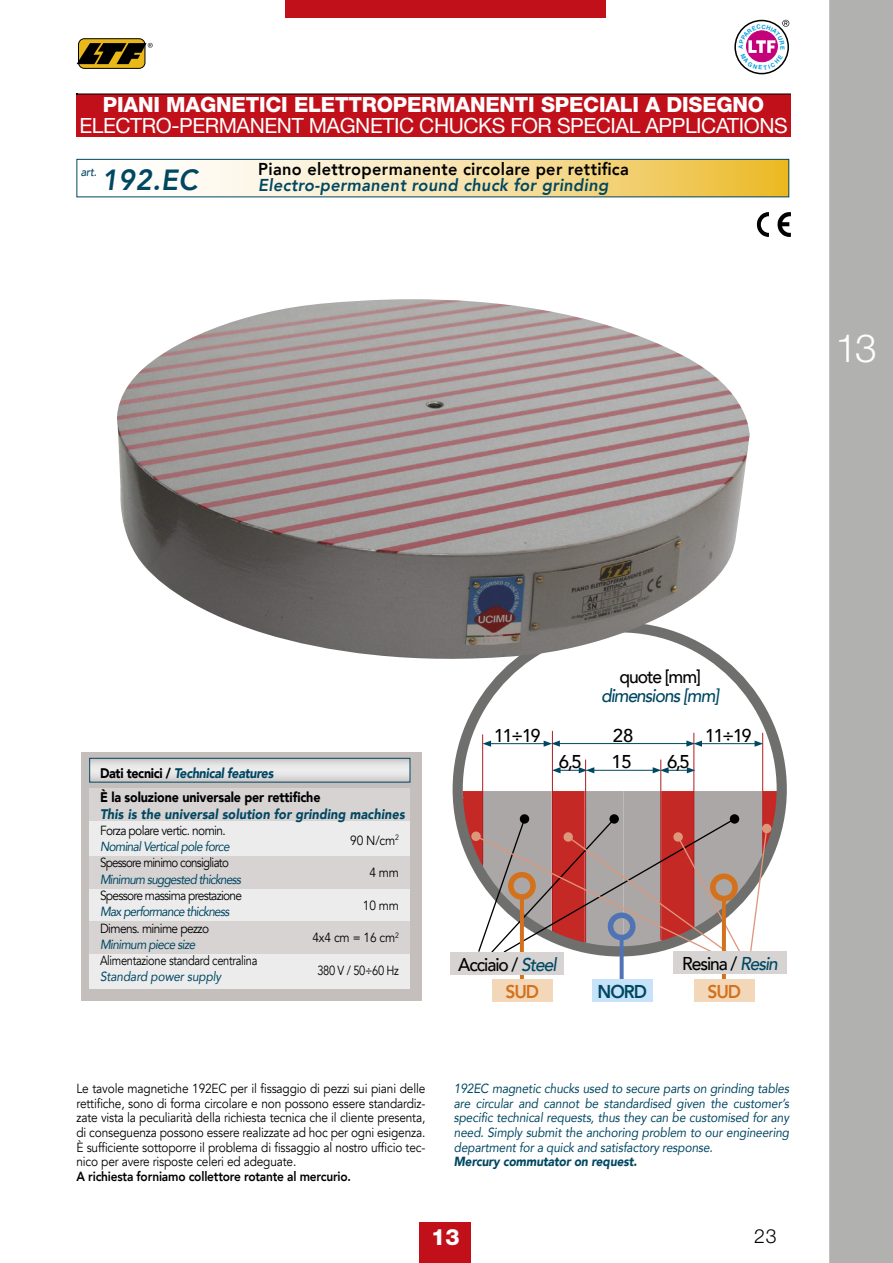
<style>
.page{position:relative;width:893px;height:1263px;background:#fff}
.page>*{position:absolute;margin:0;border:0;box-sizing:border-box;transform-origin:0 0}
.t1{font:300 39px "Helvetica Neue LT Std";color:#fff}
.t2{font:italic 800 29.1px "Avenir";color:#004762;scale:.95 1}
.t3{font:800 22.5px "Helvetica Neue LT Std";color:#fff}
.t4{font:21px "Helvetica Neue LT Std";letter-spacing:-.02em;color:#fff}
.t5{font:800 21px "Helvetica Neue LT Std";letter-spacing:-.01em;color:#fff}
.t6{font:300 19.5px "Helvetica Neue LT Std";color:#000}
.t7{font:500 18.45px "Avenir";letter-spacing:-.06em;color:#000;scale:.94 1}
.t8{font:italic 500 18.45px "Avenir";letter-spacing:-.06em;color:#004762;scale:.94 1}
.t9{font:500 18.45px "Avenir";letter-spacing:-.06em;color:#000}
.t10{font:800 18.45px "Avenir";letter-spacing:-.06em;color:#d3711c;scale:.94 1}
.t11{font:800 18.45px "Avenir";color:#004762;scale:.94 1}
.t12{font:800 17.25px "Avenir";letter-spacing:.02em;color:#000;scale:.95 1}
.t13{font:italic 800 17.25px "Avenir";letter-spacing:.02em;color:#004762;scale:.95 1}
.t14{font:900 13.95px/24.8px "Avenir";letter-spacing:-.01em;color:#000;scale:.9 1}
.t15{font:italic 900 13.95px "Avenir";letter-spacing:.01em;color:#004762;scale:.9 1}
.t16{font:13.2px/14.5px "Avenir";letter-spacing:-.03em;color:#000;text-align:justify;scale:.9 1}
.t17{font:italic 13.2px/14.5px "Avenir";letter-spacing:-.05em;color:#004762;text-align:justify;scale:.9 1}
.t18{font:800 13.2px "Avenir";letter-spacing:-.015em;color:#000;scale:.9 1}
.t19{font:13.2px "Avenir";letter-spacing:-.03em;color:#000;scale:.84 1}
.t20{font:13.2px "Avenir";letter-spacing:-.05em;color:#000;scale:.9 1}
.t21{font:italic 900 13.2px "Avenir";letter-spacing:-.01em;color:#004762;scale:.9 1}
.t22{font:13.2px "Avenir";letter-spacing:-.06em;color:#000;scale:.9 1}
.t23{font:13.2px "Avenir";letter-spacing:-.06em;color:#000;scale:.87 1}
.t24{font:italic 13.2px "Avenir";letter-spacing:-.05em;color:#004762;scale:.89 1}
.t25{font:italic 13.2px "Avenir";letter-spacing:-.01em;color:#004762;scale:.9 1}
.t26{font:italic 500 11.85px "Avenir";color:#004762;scale:.9 1}
.s1{font-style:italic;color:#004762}
</style>
<div class="page">
<div style="left:734px;top:20px;width:55px;height:54px;border:2px solid #000;border-radius:50%"></div>
<div style="left:79px;top:39px;width:66px;height:29px;background:#eab817;border-radius:6px"></div>
<div style="left:78px;top:38px;width:67px;height:31px;border:1px solid #000;border-radius:6px"></div>
<svg style="left:77px;top:43px;width:76px;height:21px"></svg>
<div style="left:285px;top:0;width:321px;height:17px;background:#c1101a"></div>
<div style="left:420px;top:1222px;width:51px;height:41px;background:#c1101a"></div>
<div style="left:829px;top:0;width:64px;height:1263px;background:#b1b1b0"></div>
<svg style="left:186px;top:161px;width:601px;height:34px;background:#f6de9d"></svg>
<div style="left:77px;top:159px;width:712px;height:38px;border:1px solid #004762"></div>
<div style="left:77px;top:94px;width:714px;height:42px;background:#c1101a"></div>
<hr style="left:77px;top:94px;width:714px;height:1px;background:#000">
<svg style="left:757px;top:212px;width:34px;height:25px"></svg>
<div style="left:81px;top:752px;width:341px;height:249px;background:#c4bfbd"></div>
<svg style="left:91px;top:760px;width:317px;height:20px;background:#e2e1e0"></svg>
<div style="left:89px;top:758px;width:321px;height:24px;border:1px solid #004762"></div>
<div style="left:90px;top:821px;width:320px;height:34px;background:#ececec"></div>
<div style="left:90px;top:788px;width:320px;height:33px;background:#d6d3d2"></div>
<div style="left:90px;top:887px;width:320px;height:34px;background:#ececec"></div>
<div style="left:90px;top:856px;width:320px;height:32px;background:#d6d3d2"></div>
<div style="left:90px;top:954px;width:320px;height:35px;background:#ececec"></div>
<div style="left:90px;top:921px;width:320px;height:33px;background:#d6d3d2"></div>
<hr style="left:552px;top:731px;width:1px;height:199px;background:#af1d1f">
<hr style="left:592px;top:770px;width:63px;height:1px;background:#004762">
<hr style="left:585px;top:760px;width:1px;height:182px;background:#af1d1f">
<hr style="left:660px;top:760px;width:1px;height:180px;background:#af1d1f">
<hr style="left:557px;top:743px;width:132px;height:1px;background:#004762">
<hr style="left:694px;top:733px;width:1px;height:194px;background:#af1d1f">
<hr style="left:482px;top:735px;width:1px;height:129px;background:#af1d1f">
<hr style="left:762px;top:733px;width:1px;height:120px;background:#af1d1f">
<hr style="left:700px;top:743px;width:57px;height:1px;background:#004762">
<svg style="left:686px;top:740px;width:16px;height:7px"></svg>
<svg style="left:755px;top:740px;width:8px;height:7px"></svg>
<hr style="left:489px;top:743px;width:57px;height:1px;background:#004762">
<svg style="left:483px;top:740px;width:8px;height:7px"></svg>
<svg style="left:544px;top:740px;width:16px;height:7px"></svg>
<svg style="left:460px;top:791px;width:322px;height:165px"></svg>
<div style="left:762px;top:824px;width:9px;height:9px;background:#dd987b;border-radius:50%"></div>
<svg style="left:552px;top:767px;width:42px;height:6px"></svg>
<svg style="left:653px;top:767px;width:42px;height:6px"></svg>
<svg style="left:620px;top:940px;width:4px;height:39px"></svg>
<div style="left:608px;top:912px;width:27px;height:28px;border:6px solid #5073b5;border-radius:50%"></div>
<svg style="left:722px;top:901px;width:4px;height:78px"></svg>
<div style="left:710px;top:873px;width:28px;height:28px;border:6px solid #d3711c;border-radius:50%"></div>
<div style="left:673px;top:952px;width:114px;height:22px;background:#d6d3d2"></div>
<hr style="left:520px;top:897px;width:4px;height:95px;background:#d3711c">
<div style="left:508px;top:872px;width:28px;height:28px;border:6px solid #d3711c;border-radius:50%"></div>
<div style="left:451px;top:952px;width:113px;height:23px;background:#d6d3d2"></div>
<div style="left:592px;top:979px;width:61px;height:22px;background:#c7e3f9"></div>
<div style="left:694px;top:979px;width:61px;height:22px;background:#f3d7b9"></div>
<div style="left:492px;top:979px;width:61px;height:23px;background:#f3d7b9"></div>
<img style="left:117px;top:299px;width:633px;height:366px">
<svg style="left:739px;top:20px;width:50px;height:50px"></svg>
<h3 class="t5" style="left:103px;top:92px;width:663px">PIANI MAGNETICI ELETTROPERMANENTI SPECIALI A DISEGNO</h3>
<h3 class="t4" style="left:79px;top:113px;width:710px">ELECTRO-PERMANENT MAGNETIC CHUCKS FOR SPECIAL APPLICATIONS</h3>
<p class="t26" style="left:81px;top:164px;width:19px">art.</p>
<h2 class="t2" style="left:102px;top:163px;width:102px">192.EC</h2>
<h3 class="t12" style="left:258px;top:156px;width:392px">Piano elettropermanente circolare per rettifica</h3>
<h3 class="t13" style="left:258px;top:175px;width:370px">Electro-permanent round chuck for grinding</h3>
<h1 class="t1" style="left:836px;top:324px;width:43px">13</h1>
<p class="t14" style="left:100px;top:760px;width:247px">Dati tecnici / <span class="s1">Technical features<br></span>È la soluzione universale per rettifiche</p>
<p class="t15" style="left:100px;top:802px;width:340px">This is the universal solution for grinding machines</p>
<p class="t20" style="left:100px;top:822px;width:141px">Forza polare vertic. nomin.</p>
<p class="t17" style="left:100px;top:839px;width:146px">Nominal Vertical pole force</p>
<p class="t16" style="left:350px;top:833px;width:56px">90 N/cm<sup>2</sup></p>
<p class="t23" style="left:100px;top:855px;width:150px">Spessore minimo consigliato</p>
<p class="t24" style="left:100px;top:871px;width:160px">Minimum suggested thickness</p>
<p class="t22" style="left:100px;top:887px;width:159px">Spessore massima prestazione</p>
<p class="t17" style="left:100px;top:904px;width:145px">Max performance thickness</p>
<p class="t20" style="left:100px;top:920px;width:123px">Dimens. minime pezzo</p>
<p class="t17" style="left:100px;top:937px;width:108px">Minimum piece size</p>
<p class="t19" style="left:100px;top:953px;width:189px">Alimentazione standard centralina</p>
<p class="t25" style="left:100px;top:969px;width:136px">Standard power supply</p>
<p class="t16" style="left:369px;top:865px;width:34px">4 mm</p>
<p class="t16" style="left:363px;top:898px;width:42px">10 mm</p>
<p class="t16" style="left:312px;top:930px;width:98px">4x4 cm = 16 cm<sup>2</sup></p>
<p class="t19" style="left:317px;top:962px;width:99px">380 V / 50÷60 Hz</p>
<h3 class="t7" style="left:619px;top:661px;width:88px">quote [mm]</h3>
<h3 class="t8" style="left:601px;top:684px;width:127px">dimensions [mm]</h3>
<h3 class="t7" style="left:494px;top:719px;width:51px">11÷19</h3>
<h3 class="t9" style="left:613px;top:719px;width:22px">28</h3>
<h3 class="t7" style="left:705px;top:719px;width:51px">11÷19</h3>
<h3 class="t9" style="left:559px;top:745px;width:24px">6,5</h3>
<h3 class="t9" style="left:667px;top:745px;width:24px">6,5</h3>
<h3 class="t9" style="left:611px;top:745px;width:22px">15</h3>
<h3 class="t7" style="left:458px;top:949px;width:106px">Acciaio / <span class="s1">Steel</span></h3>
<h3 class="t7" style="left:682px;top:948px;width:103px">Resina / <span class="s1">Resin</span></h3>
<h3 class="t10" style="left:505px;top:977px;width:37px">SUD</h3>
<h3 class="t11" style="left:598px;top:977px;width:54px">NORD</h3>
<h3 class="t10" style="left:707px;top:977px;width:37px">SUD</h3>
<p class="t16" style="left:77px;top:1082px;width:389px">Le tavole magnetiche 192EC per il fissaggio di pezzi sui piani delle rettifiche, sono di forma circolare e non possono essere standardiz&shy;zate vista la peculiarità della richiesta tecnica che il cliente presenta, di conseguenza possono essere realizzate ad hoc per ogni esigenza.<br>È sufficiente sottoporre il problema di fissaggio al nostro ufficio tec&shy;nico per avere risposte celeri ed adeguate.</p>
<p class="t18" style="left:77px;top:1166px;width:306px">A richiesta forniamo collettore rotante al mercurio.</p>
<p class="t17" style="left:454px;top:1081px;width:374px">192EC magnetic chucks used to secure parts on grinding tables are circular and cannot be standardised given the customer’s specific technical requests, thus they can be customised for any need. Simply submit the anchoring problem to our engineering department for a quick and satisfactory response.</p>
<p class="t21" style="left:454px;top:1150px;width:205px">Mercury commutator on request.</p>
<h3 class="t3" style="left:431px;top:1223px;width:30px">13</h3>
<h3 class="t6" style="left:754px;top:1224px;width:24px">23</h3>
</div>
